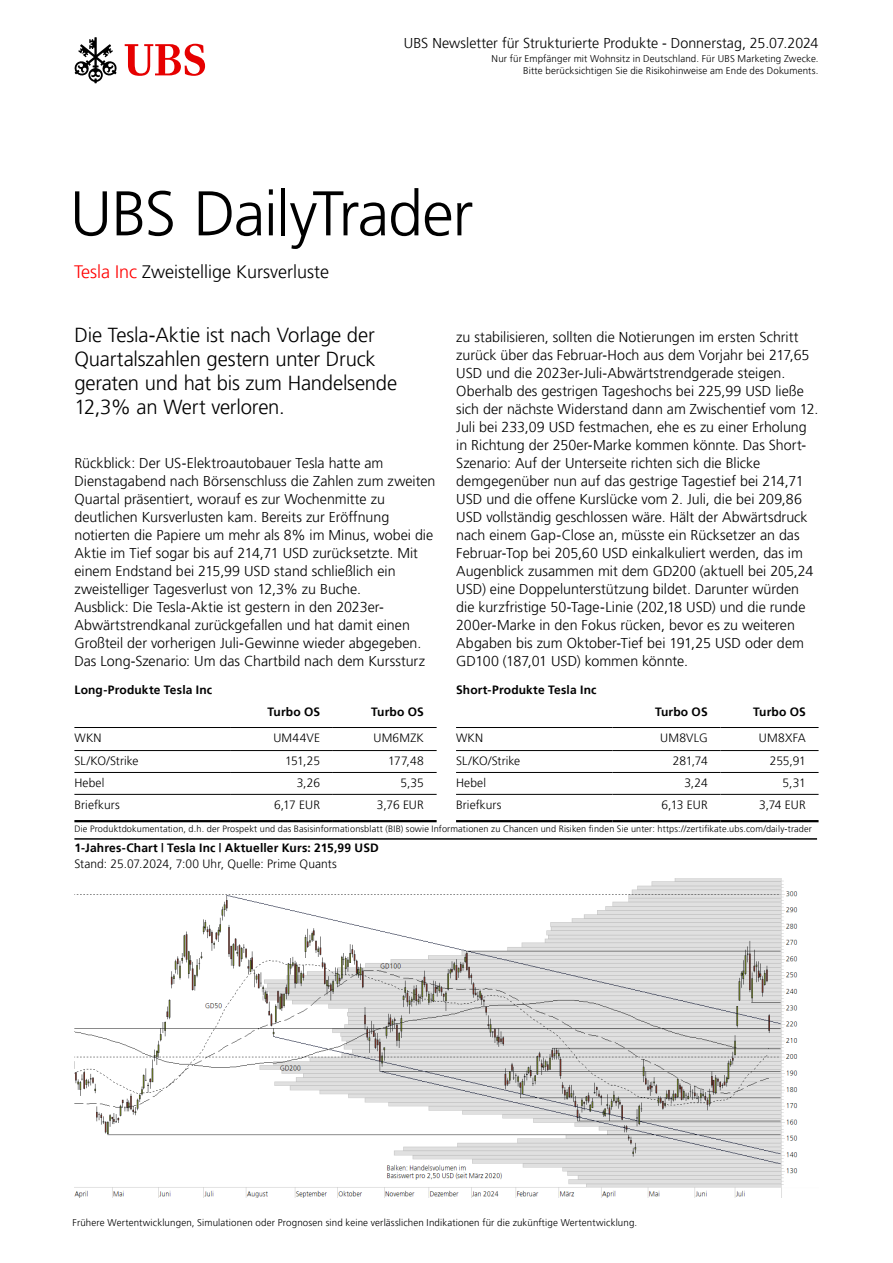
<style>
.page{position:relative;width:893px;height:1263px;background:#fff}
.page>*{position:absolute;margin:0;border:0;box-sizing:border-box;transform-origin:0 0}
.t1{font:300 63px "Frutiger 45";letter-spacing:-.025em;color:#000}
.t2{font:300 20.25px/24px "Frutiger 45";letter-spacing:-.01em;color:#000}
.t3{font:300 18px "Frutiger 45";color:#000}
.t4{font:300 14.25px/18px "Frutiger 45";color:#000}
.t5{font:300 12px "Frutiger 45";letter-spacing:.01em;color:#000}
.t6{font:300 12px "Frutiger 45";letter-spacing:.01em;color:#000}
.t7{font:300 9.75px/12px "Frutiger 45";letter-spacing:.015em;color:#000;text-align:right}
.t8{font:300 9.15px "Frutiger 45";letter-spacing:.015em;color:#000}
.s1{color:#f00}
</style>
<div class="page">
<svg style="left:125px;top:44px;width:80px;height:32px"></svg>
<svg style="left:74px;top:37px;width:43px;height:46px"></svg>
<img style="left:74px;top:878px;width:724px;height:319px">
<hr style="left:231px;top:750px;width:102px;height:1px;background:#000">
<hr style="left:74px;top:727px;width:157px;height:1px;background:#000">
<hr style="left:231px;top:727px;width:102px;height:1px;background:#000">
<hr style="left:333px;top:727px;width:104px;height:1px;background:#000">
<hr style="left:74px;top:750px;width:157px;height:1px;background:#000">
<hr style="left:333px;top:750px;width:104px;height:1px;background:#000">
<hr style="left:74px;top:772px;width:157px;height:1px;background:#000">
<hr style="left:231px;top:772px;width:102px;height:1px;background:#000">
<hr style="left:333px;top:772px;width:104px;height:1px;background:#000">
<hr style="left:74px;top:794px;width:157px;height:1px;background:#000">
<hr style="left:231px;top:794px;width:102px;height:1px;background:#000">
<hr style="left:333px;top:794px;width:104px;height:1px;background:#000">
<hr style="left:74px;top:820px;width:157px;height:2px;background:#000">
<hr style="left:231px;top:820px;width:102px;height:2px;background:#000">
<hr style="left:333px;top:820px;width:104px;height:2px;background:#000">
<hr style="left:720px;top:750px;width:99px;height:1px;background:#000">
<hr style="left:456px;top:727px;width:156px;height:1px;background:#000">
<hr style="left:612px;top:727px;width:108px;height:1px;background:#000">
<hr style="left:720px;top:727px;width:99px;height:1px;background:#000">
<hr style="left:456px;top:750px;width:156px;height:1px;background:#000">
<hr style="left:612px;top:750px;width:108px;height:1px;background:#000">
<hr style="left:456px;top:772px;width:156px;height:1px;background:#000">
<hr style="left:612px;top:772px;width:108px;height:1px;background:#000">
<hr style="left:720px;top:772px;width:99px;height:1px;background:#000">
<hr style="left:456px;top:794px;width:156px;height:1px;background:#000">
<hr style="left:612px;top:794px;width:108px;height:1px;background:#000">
<hr style="left:720px;top:794px;width:99px;height:1px;background:#000">
<hr style="left:456px;top:820px;width:156px;height:2px;background:#000">
<hr style="left:612px;top:820px;width:108px;height:2px;background:#000">
<hr style="left:720px;top:820px;width:99px;height:2px;background:#000">
<hr style="left:74px;top:838px;width:743px;height:2px;background:#000">
<p class="t4" style="left:404px;top:34px;width:416px">UBS Newsletter für Strukturierte Produkte - Donnerstag, 25.07.2024</p>
<p class="t7" style="left:492px;top:53px;width:328px">Nur für Empfänger mit Wohnsitz in Deutschland. Für UBS Marketing Zwecke.<br>Bitte berücksichtigen Sie die Risikohinweise am Ende des Dokuments.</p>
<h1 class="t1" style="left:70px;top:177px;width:405px">UBS DailyTrader</h1>
<p class="t3" style="left:74px;top:261px;width:256px"><span class="s1">Tesla Inc</span> Zweistellige Kursverluste</p>
<h2 class="t2" style="left:74px;top:323px;width:324px">Die Tesla-Aktie ist nach Vorlage der Quartalszahlen gestern unter Druck geraten und hat bis zum Handelsende 12,3% an Wert verloren.</h2>
<p class="t4" style="left:456px;top:328px;width:364px">zu stabilisieren, sollten die Notierungen im ersten Schritt zurück über das Februar-Hoch aus dem Vorjahr bei 217,65<br>USD und die 2023er-Juli-Abwärtstrendgerade steigen.<br>Oberhalb des gestrigen Tageshochs bei 225,99 USD ließe sich der nächste Widerstand dann am Zwischentief vom 12.<br>Juli bei 233,09 USD festmachen, ehe es zu einer Erholung in Richtung der 250er-Marke kommen könnte. Das Short-Szenario: Auf der Unterseite richten sich die Blicke demgegenüber nun auf das gestrige Tagestief bei 214,71<br>USD und die offene Kurslücke vom 2. Juli, die bei 209,86<br>USD vollständig geschlossen wäre. Hält der Abwärtsdruck nach einem Gap-Close an, müsste ein Rücksetzer an das Februar-Top bei 205,60 USD einkalkuliert werden, das im Augenblick zusammen mit dem GD200 (aktuell bei 205,24<br>USD) eine Doppelunterstützung bildet. Darunter würden die kurzfristige 50-Tage-Linie (202,18 USD) und die runde 200er-Marke in den Fokus rücken, bevor es zu weiteren Abgaben bis zum Oktober-Tief bei 191,25 USD oder dem GD100 (187,01 USD) kommen könnte.</p>
<p class="t4" style="left:74px;top:454px;width:363px">Rückblick: Der US-Elektroautobauer Tesla hatte am Dienstagabend nach Börsenschluss die Zahlen zum zweiten Quartal präsentiert, worauf es zur Wochenmitte zu deutlichen Kursverlusten kam. Bereits zur Eröffnung notierten die Papiere um mehr als 8% im Minus, wobei die Aktie im Tief sogar bis auf 214,71 USD zurücksetzte. Mit einem Endstand bei 215,99 USD stand schließlich ein zweistelliger Tagesverlust von 12,3% zu Buche.<br>Ausblick: Die Tesla-Aktie ist gestern in den 2023er-Abwärtstrendkanal zurückgefallen und hat damit einen Großteil der vorherigen Juli-Gewinne wieder abgegeben.<br>Das Long-Szenario: Um das Chartbild nach dem Kurssturz</p>
<p class="t6" style="left:267px;top:704px;width:54px">Turbo OS</p>
<p class="t6" style="left:371px;top:704px;width:54px">Turbo OS</p>
<p class="t5" style="left:74px;top:731px;width:29px">WKN</p>
<p class="t5" style="left:273px;top:731px;width:48px">UM44VE</p>
<p class="t5" style="left:373px;top:731px;width:52px">UM6MZK</p>
<p class="t5" style="left:74px;top:754px;width:66px">SL/KO/Strike</p>
<p class="t5" style="left:285px;top:754px;width:36px">151,25</p>
<p class="t5" style="left:388px;top:754px;width:37px">177,48</p>
<p class="t5" style="left:74px;top:776px;width:32px">Hebel</p>
<p class="t5" style="left:297px;top:776px;width:25px">3,26</p>
<p class="t5" style="left:400px;top:776px;width:25px">5,35</p>
<p class="t5" style="left:74px;top:797px;width:47px">Briefkurs</p>
<p class="t5" style="left:274px;top:797px;width:48px">6,17 EUR</p>
<p class="t5" style="left:377px;top:797px;width:48px">3,76 EUR</p>
<p class="t6" style="left:74px;top:682px;width:139px">Long-Produkte Tesla Inc</p>
<p class="t6" style="left:456px;top:682px;width:142px">Short-Produkte Tesla Inc</p>
<p class="t6" style="left:655px;top:704px;width:54px">Turbo OS</p>
<p class="t6" style="left:753px;top:704px;width:54px">Turbo OS</p>
<p class="t5" style="left:456px;top:731px;width:29px">WKN</p>
<p class="t5" style="left:660px;top:731px;width:49px">UM8VLG</p>
<p class="t5" style="left:759px;top:731px;width:48px">UM8XFA</p>
<p class="t5" style="left:456px;top:754px;width:66px">SL/KO/Strike</p>
<p class="t5" style="left:673px;top:754px;width:36px">281,74</p>
<p class="t5" style="left:770px;top:754px;width:38px">255,91</p>
<p class="t5" style="left:456px;top:776px;width:32px">Hebel</p>
<p class="t5" style="left:684px;top:776px;width:25px">3,24</p>
<p class="t5" style="left:783px;top:776px;width:25px">5,31</p>
<p class="t5" style="left:456px;top:797px;width:47px">Briefkurs</p>
<p class="t5" style="left:662px;top:797px;width:48px">6,13 EUR</p>
<p class="t5" style="left:759px;top:797px;width:48px">3,74 EUR</p>
<p class="t8" style="left:74px;top:823px;width:739px">Die Produktdokumentation, d.h. der Prospekt und das Basisinformationsblatt (BIB) sowie Informationen zu Chancen und Risiken finden Sie unter: https://zertifikate.ubs.com/daily-trader</p>
<p class="t6" style="left:74px;top:841px;width:306px">1-Jahres-Chart | Tesla Inc | Aktueller Kurs: 215,99 USD</p>
<p class="t5" style="left:74px;top:857px;width:264px">Stand: 25.07.2024, 7:00 Uhr, Quelle: Prime Quants</p>
<p class="t7" style="left:73px;top:1216px;width:566px">Frühere Wertentwicklungen, Simulationen oder Prognosen sind keine verlässlichen Indikationen für die zukünftige Wertentwicklung.</p>
</div>
